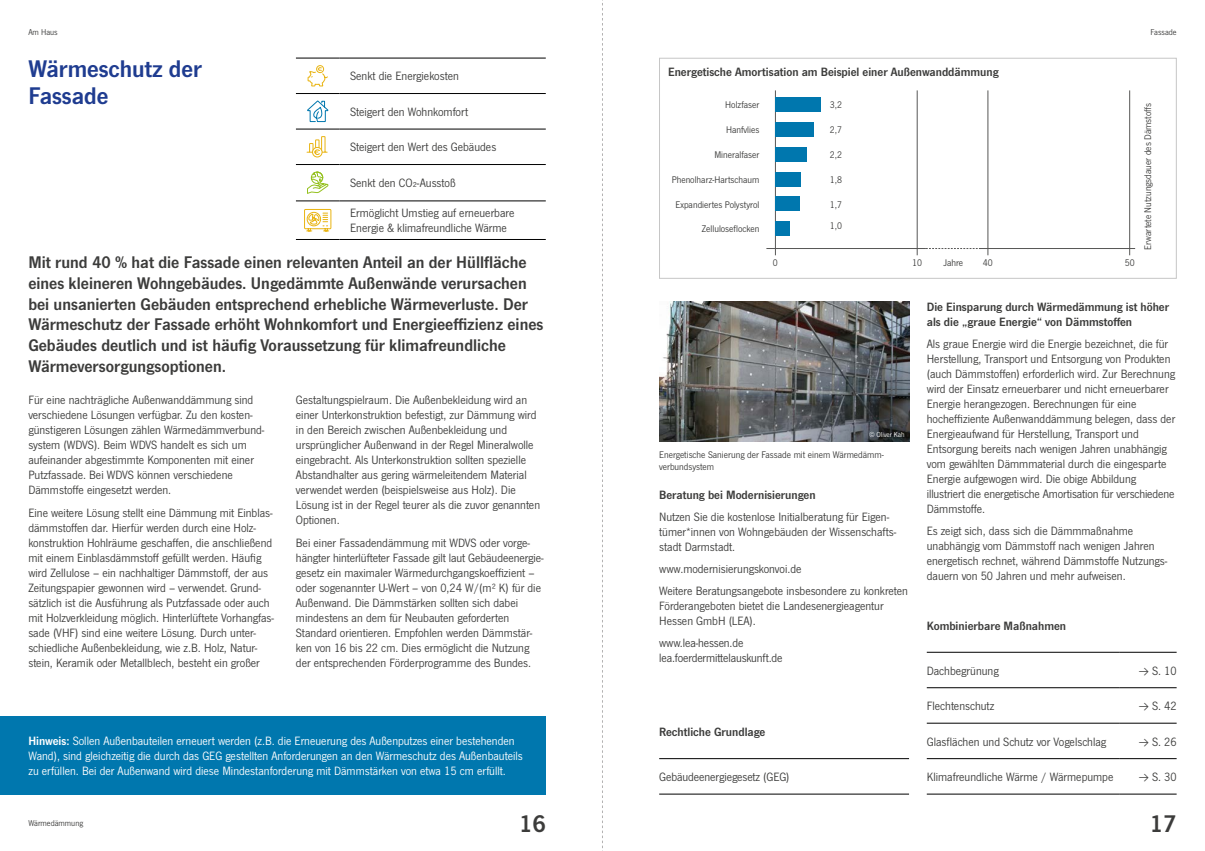
<style>
.page{position:relative;width:1205px;height:851px;background:#fff}
.page>*{position:absolute;margin:0;border:0;box-sizing:border-box;transform-origin:0 0}
.t1{font:25px/27.5px "News Got Dem";color:#1f3c90}
.t2{font:25px "News Got Dem";color:#3c3c3b}
.t3{font:17.5px/20.6px "News Got Dem";color:#3c3c3b}
.t4{font:12.5px/15px "News Got";color:#3c3c3b}
.t5{font:12.5px/15px "News Got";color:#fff}
.t6{font:12.5px/15px "News Got Dem";color:#3c3c3b}
.t7{font:10px/21.2px "News Got";color:#3c3c3b}
.t8{font:8.75px "News Got";color:#3c3c3b}
.t9{font:7.5px "News Got";color:#fff}
.s1{font-family:"News Got Dem"}
.s2{font-family:"Suisse Intl";font-weight:300}
</style>
<div class="page">
<hr style="left:296px;top:58px;width:43px;height:1px;background:#000">
<hr style="left:339px;top:58px;width:207px;height:1px;background:#000">
<hr style="left:296px;top:93px;width:43px;height:1px;background:#000">
<hr style="left:339px;top:93px;width:207px;height:1px;background:#000">
<hr style="left:296px;top:129px;width:43px;height:1px;background:#000">
<hr style="left:339px;top:129px;width:207px;height:1px;background:#000">
<hr style="left:296px;top:164px;width:43px;height:1px;background:#000">
<hr style="left:339px;top:164px;width:207px;height:1px;background:#000">
<hr style="left:296px;top:201px;width:43px;height:1px;background:#000">
<hr style="left:339px;top:201px;width:207px;height:1px;background:#000">
<hr style="left:296px;top:239px;width:43px;height:1px;background:#000">
<hr style="left:339px;top:239px;width:207px;height:1px;background:#000">
<svg style="left:307px;top:65px;width:22px;height:57px"></svg>
<div style="left:312px;top:147px;width:10px;height:10px;border:1px solid #e9b412;border-radius:50%"></div>
<svg style="left:306px;top:136px;width:22px;height:19px"></svg>
<svg style="left:307px;top:171px;width:21px;height:23px"></svg>
<svg style="left:304px;top:209px;width:28px;height:23px"></svg>
<img style="left:659px;top:301px;width:250px;height:140px">
<hr style="left:927px;top:652px;width:192px;height:1px;background:#000">
<hr style="left:1119px;top:652px;width:57px;height:1px;background:#000">
<hr style="left:927px;top:687px;width:192px;height:1px;background:#000">
<hr style="left:1119px;top:687px;width:57px;height:1px;background:#000">
<hr style="left:927px;top:722px;width:192px;height:1px;background:#000">
<hr style="left:1119px;top:722px;width:57px;height:1px;background:#000">
<hr style="left:927px;top:758px;width:192px;height:1px;background:#000">
<hr style="left:1119px;top:758px;width:57px;height:1px;background:#000">
<hr style="left:927px;top:793px;width:192px;height:1px;background:#000">
<hr style="left:1119px;top:793px;width:57px;height:1px;background:#000">
<hr style="left:659px;top:758px;width:250px;height:1px;background:#000">
<hr style="left:659px;top:793px;width:250px;height:1px;background:#000">
<div style="left:0;top:716px;width:546px;height:78px;background:#0077ae"></div>
<hr style="left:775px;top:90px;width:1px;height:165px;background:#575756">
<hr style="left:917px;top:90px;width:1px;height:165px;background:#575756">
<hr style="left:1129px;top:90px;width:1px;height:165px;background:#575756">
<hr style="left:987px;top:90px;width:1px;height:165px;background:#575756">
<div style="left:775px;top:97px;width:46px;height:15px;background:#0077ae"></div>
<div style="left:775px;top:122px;width:39px;height:14px;background:#0077ae"></div>
<div style="left:775px;top:147px;width:32px;height:14px;background:#0077ae"></div>
<div style="left:775px;top:172px;width:26px;height:14px;background:#0077ae"></div>
<div style="left:775px;top:197px;width:25px;height:14px;background:#0077ae"></div>
<div style="left:775px;top:221px;width:15px;height:15px;background:#0077ae"></div>
<hr style="left:766px;top:248px;width:160px;height:1px;background:#575756">
<hr style="left:979px;top:248px;width:156px;height:1px;background:#575756">
<svg style="left:926px;top:248px;width:52px;height:1px"></svg>
<div style="left:659px;top:58px;width:517px;height:220px;border:1px solid #c6c6c6"></div>
<svg style="left:602px;top:0;width:1px;height:849px"></svg>
<p class="t8" style="left:28px;top:27px;width:31px">Am Haus</p>
<p class="t8" style="left:1150px;top:27px;width:28px">Fassade</p>
<h1 class="t1" style="left:28px;top:55px;width:175px">Wärmeschutz der<br>Fassade</h1>
<p class="t4" style="left:350px;top:69px;width:110px">Senkt die Energiekosten</p>
<p class="t4" style="left:350px;top:104px;width:119px">Steigert den Wohnkomfort</p>
<p class="t4" style="left:350px;top:140px;width:148px">Steigert den Wert des Gebäudes</p>
<p class="t4" style="left:350px;top:176px;width:107px">Senkt den CO₂-Ausstoß</p>
<p class="t4" style="left:350px;top:206px;width:166px">Ermöglicht Umstieg auf erneuerbare<br>Energie &amp; klimafreundliche Wärme</p>
<p class="t3" style="left:28px;top:252px;width:517px">Mit rund 40 % hat die Fassade einen relevanten Anteil an der Hüllfläche eines kleineren Wohngebäudes. Ungedämmte Außenwände verursachen bei unsanierten Gebäuden entsprechend erhebliche Wärmeverluste. Der Wärmeschutz der Fassade erhöht Wohnkomfort und Energieeffizienz eines Gebäudes deutlich und ist häufig Voraussetzung für klimafreundliche Wärmeversorgungsoptionen.</p>
<p class="t4" style="left:28px;top:393px;width:238px">Für eine nachträgliche Außenwanddämmung sind verschiedene Lösungen verfügbar. Zu den kosten&shy;günstigeren Lösungen zählen Wärmedämmverbund&shy;system (WDVS). Beim WDVS handelt es sich um aufeinander abgestimmte Komponenten mit einer Putzfassade. Bei WDVS können verschiedene Dämmstoffe eingesetzt werden.</p>
<p class="t4" style="left:28px;top:505px;width:247px">Eine weitere Lösung stellt eine Dämmung mit Einblas&shy;dämmstoffen dar. Hierfür werden durch eine Holz&shy;konstruktion Hohlräume geschaffen, die anschließend mit einem Einblasdämmstoff gefüllt werden. Häufig wird Zellulose – ein nachhaltiger Dämmstoff, der aus Zeitungspapier gewonnen wird – verwendet. Grund&shy;sätzlich ist die Ausführung als Putzfassade oder auch mit Holzverkleidung möglich. Hinterlüftete Vorhangfas&shy;sade (VHF) sind eine weitere Lösung. Durch unter&shy;schiedliche Außenbekleidung, wie z.B. Holz, Natur&shy;stein, Keramik oder Metallblech, besteht ein großer</p>
<p class="t4" style="left:296px;top:393px;width:246px">Gestaltungspielraum. Die Außenbekleidung wird an einer Unterkonstruktion befestigt, zur Dämmung wird in den Bereich zwischen Außenbekleidung und ursprünglicher Außenwand in der Regel Mineralwolle eingebracht. Als Unterkonstruktion sollten spezielle Abstandhalter aus gering wärmeleitendem Material verwendet werden (beispielsweise aus Holz). Die Lösung ist in der Regel teurer als die zuvor genannten Optionen.</p>
<p class="t4" style="left:296px;top:535px;width:249px">Bei einer Fassadendämmung mit WDVS oder vorge&shy;hängter hinterlüfteter Fassade gilt laut Gebäudeenergie&shy;gesetz ein maximaler Wärmedurchgangskoeffizient – oder sogenannter U-Wert – von 0,24 W/(m² K) für die Außenwand. Die Dämmstärken sollten sich dabei mindestens an dem für Neubauten geforderten Standard orientieren. Empfohlen werden Dämmstär&shy;ken von 16 bis 22 cm. Dies ermöglicht die Nutzung der entsprechenden Förderprogramme des Bundes.</p>
<p class="t5" style="left:28px;top:733px;width:496px"><span class="s1">Hinweis:</span> Sollen Außenbauteilen erneuert werden (z.B. die Erneuerung des Außenputzes einer bestehenden<br>Wand), sind gleichzeitig die durch das GEG gestellten Anforderungen an den Wärmeschutz des Außenbauteils zu erfüllen. Bei der Außenwand wird diese Mindestanforderung mit Dämmstärken von etwa 15 cm erfüllt.</p>
<p class="t6" style="left:668px;top:64px;width:332px">Energetische Amortisation am Beispiel einer Außenwanddämmung</p>
<p class="t7" style="left:725px;top:94px;width:36px">Holzfaser</p>
<p class="t7" style="left:1137px;top:250px;width:148px;rotate:-90deg">Erwartete Nutzungsdauer des Dämstoffs</p>
<p class="t7" style="left:830px;top:94px;width:14px">3,2</p>
<p class="t7" style="left:830px;top:119px;width:14px">2,7</p>
<p class="t7" style="left:830px;top:144px;width:14px">2,2</p>
<p class="t7" style="left:830px;top:169px;width:14px">1,8</p>
<p class="t7" style="left:830px;top:194px;width:14px">1,7<br>1,0</p>
<p class="t7" style="left:726px;top:119px;width:35px">Hanfvlies</p>
<p class="t7" style="left:714px;top:144px;width:46px">Mineralfaser</p>
<p class="t7" style="left:672px;top:169px;width:89px">Phenolharz-Hartschaum</p>
<p class="t7" style="left:675px;top:194px;width:85px">Expandiertes Polystyrol</p>
<p class="t7" style="left:702px;top:219px;width:59px">Zelluloseflocken</p>
<p class="t7" style="left:773px;top:252px;width:6px">0</p>
<p class="t7" style="left:912px;top:252px;width:11px">10</p>
<p class="t7" style="left:943px;top:252px;width:21px">Jahre</p>
<p class="t7" style="left:983px;top:252px;width:11px">40</p>
<p class="t7" style="left:1125px;top:252px;width:11px">50</p>
<p class="t9" style="left:869px;top:430px;width:37px">© Oliver Kah</p>
<p class="t7" style="left:659px;top:449px;width:226px;line-height:12px">Energetische Sanierung der Fassade mit einem Wärmedämm&shy;verbundsystem</p>
<p class="t6" style="left:659px;top:487px;width:158px">Beratung bei Modernisierungen</p>
<p class="t4" style="left:659px;top:509px;width:239px">Nutzen Sie die kostenlose Initialberatung für Eigen&shy;tümer*innen von Wohngebäuden der Wissenschafts&shy;stadt Darmstadt.</p>
<p class="t4" style="left:659px;top:558px;width:250px;line-height:22.1px">www.modernisierungskonvoi.de<br>Weitere Beratungsangebote insbesondere zu konkreten</p>
<p class="t4" style="left:659px;top:598px;width:226px">Förderangeboten bietet die Landesenergieagentur<br>Hessen GmbH (LEA).</p>
<p class="t4" style="left:659px;top:635px;width:125px">www.lea-hessen.de lea.foerdermittelauskunft.de</p>
<p class="t6" style="left:659px;top:724px;width:108px">Rechtliche Grundlage</p>
<p class="t4" style="left:659px;top:769px;width:132px">Gebäudeenergiegesetz (GEG)</p>
<p class="t6" style="left:927px;top:299px;width:244px">Die Einsparung durch Wärmedämmung ist höher als die „graue Energie“ von Dämmstoffen</p>
<p class="t4" style="left:927px;top:336px;width:250px">Als graue Energie wird die Energie bezeichnet, die für Herstellung, Transport und Entsorgung von Produkten (auch Dämmstoffen) erforderlich wird. Zur Berechnung wird der Einsatz erneuerbarer und nicht erneuerbarer Energie herangezogen. Berechnungen für eine hocheffiziente Außenwanddämmung belegen, dass der Energieaufwand für Herstellung, Transport und Entsorgung bereits nach wenigen Jahren unabhängig vom gewählten Dämmmaterial durch die eingesparte Energie aufgewogen wird. Die obige Abbildung illustriert die energetische Amortisation für verschiedene Dämmstoffe.</p>
<p class="t4" style="left:927px;top:523px;width:242px">Es zeigt sich, dass sich die Dämmmaßnahme unabhängig vom Dämmstoff nach wenigen Jahren energetisch rechnet, während Dämmstoffe Nutzungs&shy;dauern von 50 Jahren und mehr aufweisen.</p>
<p class="t6" style="left:927px;top:617px;width:141px">Kombinierbare Maßnahmen</p>
<p class="t4" style="left:927px;top:663px;width:73px">Dachbegrünung</p>
<p class="t4" style="left:1139px;top:663px;width:39px"><span class="s2">→</span> S. 10</p>
<p class="t4" style="left:927px;top:698px;width:69px">Flechtenschutz</p>
<p class="t4" style="left:1139px;top:698px;width:39px"><span class="s2">→</span> S. 42</p>
<p class="t4" style="left:927px;top:734px;width:181px">Glasflächen und Schutz vor Vogelschlag</p>
<p class="t4" style="left:1139px;top:734px;width:39px"><span class="s2">→</span> S. 26</p>
<p class="t4" style="left:927px;top:769px;width:188px">Klimafreundliche Wärme / Wärmepumpe</p>
<p class="t4" style="left:1139px;top:769px;width:39px"><span class="s2">→</span> S. 30</p>
<p class="t8" style="left:28px;top:818px;width:56px">Wärmedämmung</p>
<h1 class="t2" style="left:519px;top:809px;width:28px">16</h1>
<h1 class="t2" style="left:1150px;top:809px;width:28px">17</h1>
</div>
